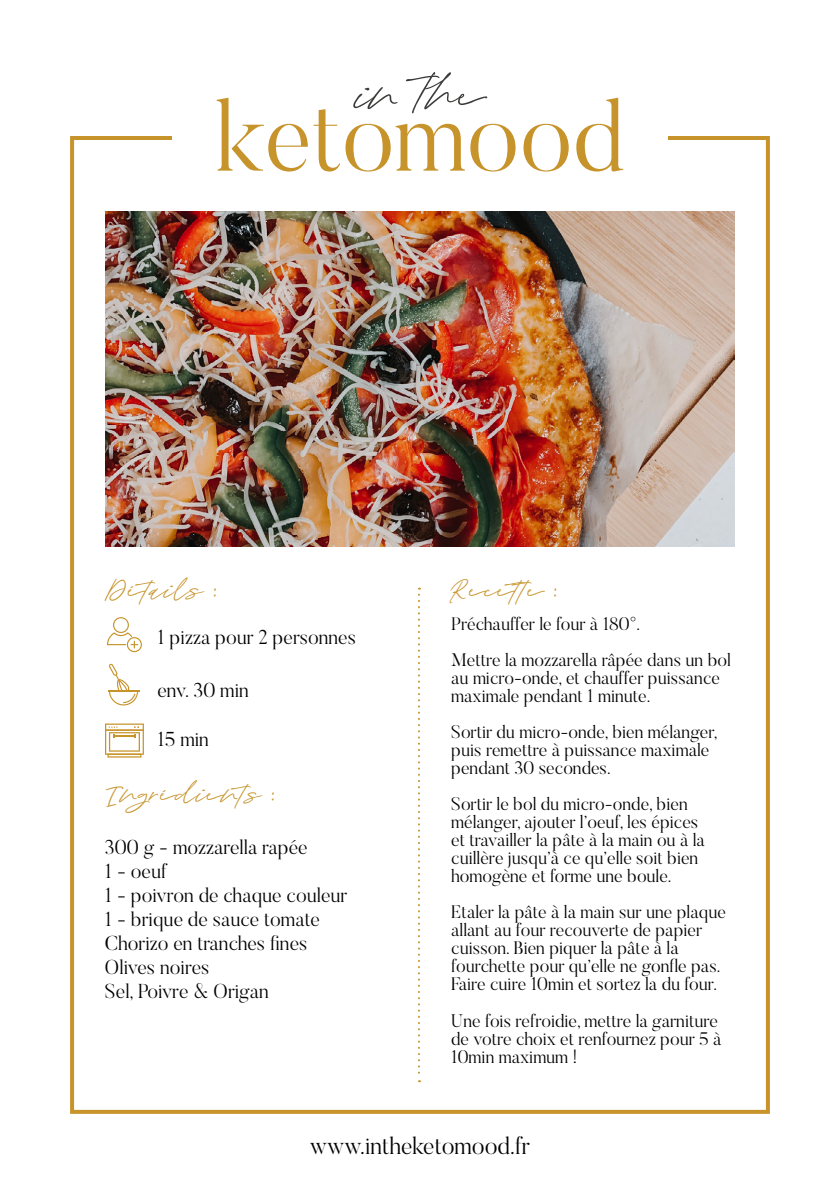
<style>
.page{position:relative;width:840px;height:1191px;background:#fff}
.page>*{position:absolute;margin:0;border:0;box-sizing:border-box;transform-origin:0 0}
.t1{font:24px "Electric Dreams Script 1";color:#c7942c}
.t2{font:300 24px "Butler";color:#000}
.t3{font:300 20px/24px "Butler";color:#000}
.t4{font:300 18px/18px "Butler";color:#000}
</style>
<div class="page">
<div style="left:70px;top:136px;width:699px;height:977px;border:4px solid #c7942c"></div>
<div style="left:172px;top:66px;width:495px;height:140px;background:#fff"></div>
<svg style="left:216px;top:98px;width:91px;height:73px"></svg>
<svg style="left:313px;top:72px;width:202px;height:99px"></svg>
<svg style="left:523px;top:124px;width:45px;height:47px"></svg>
<svg style="left:576px;top:98px;width:47px;height:74px"></svg>
<img style="left:105px;top:211px;width:629px;height:335px">
<svg style="left:418px;top:587px;width:2px;height:495px"></svg>
<hr style="left:108px;top:690px;width:31px;height:1px;background:#c7942c">
<svg style="left:108px;top:663px;width:30px;height:42px"></svg>
<svg style="left:107px;top:755px;width:34px;height:2px"></svg>
<hr style="left:109px;top:755px;width:31px;height:1px;background:#c7942c">
<svg style="left:105px;top:723px;width:39px;height:32px"></svg>
<svg style="left:107px;top:617px;width:35px;height:35px"></svg>
<h1 class="t1" style="left:105px;top:577px;width:113px">Détails :</h1>
<h1 class="t1" style="left:451px;top:577px;width:108px">Recette :</h1>
<p class="t3" style="left:157px;top:625px;width:200px">1 pizza pour 2 personnes</p>
<p class="t3" style="left:157px;top:677px;width:93px">env. 30 min</p>
<p class="t3" style="left:157px;top:726px;width:53px">15 min</p>
<h1 class="t1" style="left:105px;top:781px;width:171px">Ingrédients :</h1>
<p class="t3" style="left:105px;top:835px;width:244px">300 g - mozzarella rapée<br>1 - oeuf<br>1 - poivron de chaque couleur<br>1 - brique de sauce tomate<br>Chorizo en tranches fines<br>Olives noires<br>Sel, Poivre &amp; Origan</p>
<p class="t4" style="left:451px;top:606px;width:281px;line-height:36px">Préchauffer le four à 180°.<br>Mettre la mozzarella râpée dans un bol</p>
<p class="t4" style="left:451px;top:669px;width:270px">au micro-onde, et chauffer puissance maximale pendant 1 minute.</p>
<p class="t4" style="left:451px;top:723px;width:268px">Sortir du micro-onde, bien mélanger, puis remettre à puissance maximale pendant 30 secondes.</p>
<p class="t4" style="left:451px;top:795px;width:255px">Sortir le bol du micro-onde, bien mélanger, ajouter l’oeuf, les épices et travailler la pâte à la main ou à la cuillère jusqu’à ce qu’elle soit bien homogène et forme une boule.</p>
<p class="t4" style="left:451px;top:903px;width:276px">Etaler la pâte à la main sur une plaque allant au four recouverte de papier cuisson. Bien piquer la pâte à la fourchette pour qu’elle ne gonfle pas.<br>Faire cuire 10min et sortez la du four.</p>
<p class="t4" style="left:451px;top:1011px;width:271px">Une fois refroidie, mettre la garniture de votre choix et renfournez pour 5 à<br>10min maximum !</p>
<h1 class="t2" style="left:310px;top:1130px;width:221px">www.intheketomood.fr</h1>
</div>
